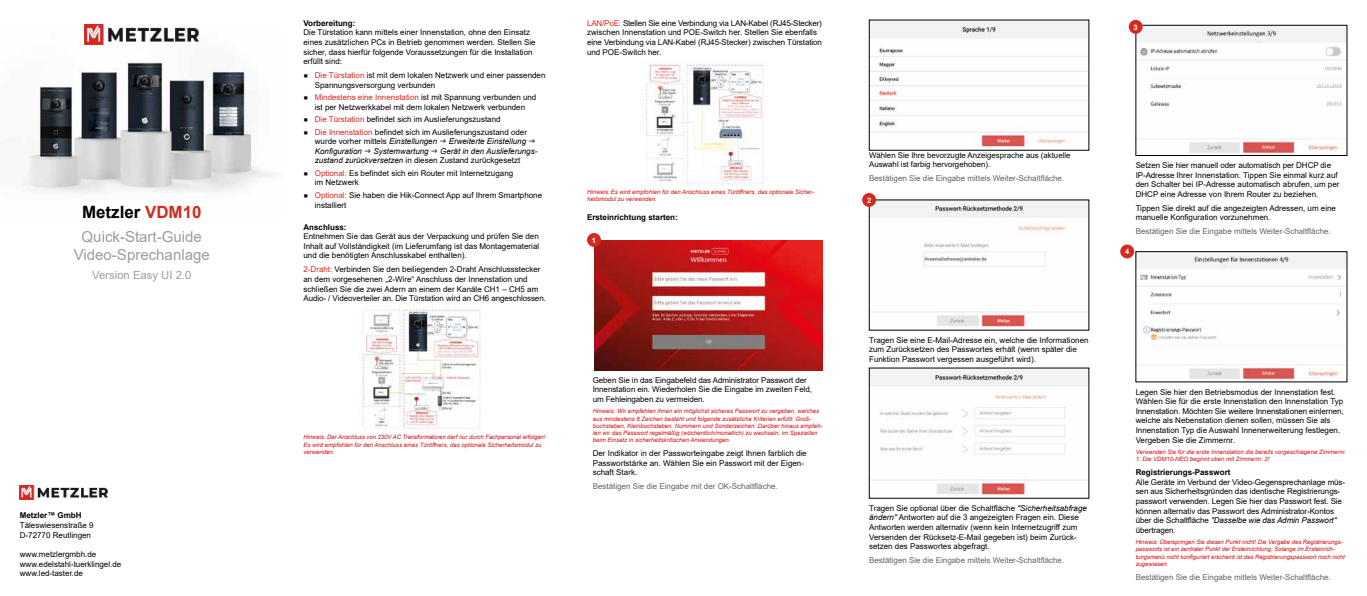
<style>
.page{position:relative;width:1367px;height:596px;background:#fff}
.page>*{position:absolute;margin:0;border:0;box-sizing:border-box;transform-origin:0 0}
.t1{font:700 16.9px "Arial";color:#000}
.t2{font:15px/18px "Arial";color:#9d9d9c;text-align:center}
.t3{font:11.3px "Arial";color:#9d9d9c}
.t4{font:8px/9.6px "Arial";color:#000}
.t5{font:8px "Arial";color:#646363}
.t6{font:italic 8px/9.6px "Arial";color:#000}
.t7{font:700 8px "Arial";color:#000}
.t8{font:7.8px/9.6px "Arial";color:#000}
.t9{font:700 7.5px "Arial";color:#fff}
.t10{font:italic 6px/7.2px "Arial";color:#cd1719}
.s1{color:#d42a20}
.s2{font-family:"Montserrat"}
.s3{font-style:italic}
.s4{font-style:normal}
</style>
<div class="page">
<img style="left:871px;top:22px;width:216px;height:126px">
<img style="left:871px;top:202px;width:216px;height:126px">
<img style="left:871px;top:369px;width:216px;height:127px">
<img style="left:594px;top:240px;width:228px;height:130px">
<img style="left:1137px;top:27px;width:207px;height:126px">
<div style="left:1135px;top:25px;width:211px;height:130px;border:1px solid #000"></div>
<img style="left:1137px;top:253px;width:207px;height:127px">
<div style="left:1135px;top:251px;width:211px;height:131px;border:1px solid #000"></div>
<img style="left:362px;top:309px;width:119px;height:120px">
<img style="left:646px;top:62px;width:118px;height:122px">
<div style="left:587px;top:233px;width:14px;height:14px;background:#d42a20;border-radius:50%"></div>
<div style="left:862px;top:193px;width:14px;height:14px;background:#d42a20;border-radius:50%"></div>
<div style="left:1128px;top:20px;width:14px;height:14px;background:#d42a20;border-radius:50%"></div>
<div style="left:1120px;top:244px;width:14px;height:14px;background:#d42a20;border-radius:50%"></div>
<img style="left:24px;top:28px;width:246px;height:165px">
<img style="left:85px;top:25px;width:114px;height:19px">
<img style="left:20px;top:485px;width:87px;height:14px">
<h1 class="t1" style="left:82px;top:200px;width:121px">Metzler <span class="s1">VDM10</span></h1>
<h2 class="t2" style="left:74px;top:227px;width:137px">Quick-Start-Guide<br>Video-Sprechanlage</h2>
<h3 class="t3" style="left:92px;top:267px;width:101px">Version Easy UI 2.0</h3>
<p class="t7" style="left:20px;top:509px;width:63px">Metzler™ GmbH</p>
<p class="t4" style="left:20px;top:520px;width:75px">Täleswiesenstraße 9<br>D-72770 Reutlingen</p>
<p class="t4" style="left:20px;top:549px;width:103px">www.metzlergmbh.de www.edelstahl-tuerklingel.de www.led-taster.de</p>
<p class="t7" style="left:303px;top:17px;width:53px">Vorbereitung:</p>
<p class="t4" style="left:303px;top:28px;width:234px">Die Türstation kann mittels einer Innenstation, ohne den Einsatz eines zusätzlichen PCs in Betrieb genommen werden. Stellen Sie sicher, dass hierfür folgende Voraussetzungen für die Installation erfüllt sind:</p>
<p class="t4" style="left:315px;top:70px;width:232px;text-indent:-11px"><span class="s2">■</span> <span class="s1">Die Türstation</span> ist mit dem lokalen Netzwerk und einer passenden<br>Spannungsversorgung verbunden</p>
<p class="t4" style="left:303px;top:92px;width:234px;text-align:center"><span class="s2">■</span> <span class="s1">Mindestens eine Innenstation</span> ist mit Spannung verbunden und ist per Netzwerkkabel mit dem lokalen Netzwerk verbunden</p>
<p class="t4" style="left:303px;top:114px;width:199px"><span class="s2">■</span> <span class="s1">Die Türstation</span> befindet sich im Auslieferungszustand</p>
<p class="t4" style="left:315px;top:127px;width:214px;text-indent:-11px"><span class="s2">■</span> <span class="s1">Die Innenstation</span> befindet sich im Auslieferungszustand oder wurde vorher mittels <span class="s3">Einstellungen</span></p>
<p class="t6" style="left:449px;top:137px;width:79px">Erweiterte Einstellung</p>
<p class="t6" style="left:315px;top:146px;width:224px;text-indent:125px">Gerät in den Auslieferungs&shy;zustand zurückversetzen <span class="s4">in diesen Zustand zurückgesetzt</span></p>
<p class="t4" style="left:315px;top:168px;width:200px;text-indent:-11px"><span class="s2">■</span> <span class="s1">Optional:</span> Es befindet sich ein Router mit Internetzugang im Netzwerk</p>
<p class="t4" style="left:315px;top:190px;width:229px;text-indent:-11px"><span class="s2">■</span> <span class="s1">Optional:</span> Sie haben die Hik-Connect App auf Ihrem Smartphone installiert</p>
<p class="t7" style="left:303px;top:221px;width:45px">Anschluss:</p>
<p class="t4" style="left:303px;top:231px;width:237px;text-align:justify">Entnehmen Sie das Gerät aus der Verpackung und prüfen Sie den Inhalt auf Vollständigkeit (im Lieferumfang ist das Montagematerial und die benötigten Anschlusskabel enthalten).</p>
<p class="t4" style="left:303px;top:264px;width:244px"><span class="s1">2-Draht:</span> Verbinden Sie den beiliegenden 2-Draht Anschlussstecker an dem vorgesehenen „2-Wire“ Anschluss der Innenstation und schließen Sie die zwei Adern an einem der Kanäle CH1 – CH5 am Audio- / Videoverteiler an. Die Türstation wird an CH6 angeschlossen.</p>
<p class="t6" style="left:315px;top:146px;width:49px">Konfiguration</p>
<p class="t6" style="left:373px;top:146px;width:57px">Systemwartung</p>
<p class="t10" style="left:303px;top:433px;width:243px">Hinweis: Der Anschluss von 230V AC Transformatoren darf nur durch Fachpersonal erfolgen!<br>Es wird empfohlen für den Anschluss eines Türöffners, das optionale Sicherheitsmodul zu verwenden.</p>
<p class="t4" style="left:587px;top:18px;width:236px"><span class="s1">LAN/PoE:</span> Stellen Sie eine Verbindung via LAN-Kabel (RJ45-Stecker) zwischen Innenstation und POE-Switch her. Stellen Sie ebenfalls eine Verbindung via LAN-Kabel (RJ45-Stecker) zwischen Türstation und POE-Switch her.</p>
<p class="t10" style="left:587px;top:188px;width:228px">Hinweis: Es wird empfohlen für den Anschluss eines Türöffners, das optionale Sicher&shy;heitsmodul zu verwenden.</p>
<p class="t7" style="left:587px;top:211px;width:92px">Ersteinrichtung starten:</p>
<p class="t9" style="left:592px;top:234px;width:6px">1</p>
<p class="t4" style="left:592px;top:375px;width:221px">Geben Sie in das Eingabefeld das Administrator Passwort der<br>Innenstation ein. Wiederholen Sie die Eingabe im zweiten Feld, um Fehleingaben zu vermeiden.</p>
<p class="t10" style="left:592px;top:407px;width:231px">Hinweis: Wir empfehlen Ihnen ein möglichst sicheres Passwort zu vergeben, welches aus mindestens 8 Zeichen besteht und folgende zusätzliche Kriterien erfüllt: Groß&shy;buchstaben, Kleinbuchstaben, Nummern und Sonderzeichen. Darüber hinaus empfeh&shy;len wir das Passwort regelmäßig (wöchentlich/monatlich) zu wechseln, im Speziellen beim Einsatz in sicherheitskritischen Anwendungen.</p>
<p class="t4" style="left:592px;top:448px;width:215px">Der Indikator in der Passworteingabe zeigt Ihnen farblich die<br>Passwortstärke an. Wählen Sie ein Passwort mit der Eigen&shy;schaft Stark.</p>
<p class="t5" style="left:592px;top:480px;width:186px">Bestätigen Sie die Eingabe mit der OK-Schaltfläche.</p>
<p class="t9" style="left:1133px;top:22px;width:6px">3</p>
<p class="t8" style="left:869px;top:150px;width:203px">Wählen Sie Ihre bevorzugte Anzeigesprache aus (aktuelle<br>Auswahl ist farbig hervorgehoben).</p>
<p class="t5" style="left:869px;top:173px;width:197px">Bestätigen Sie die Eingabe mittels Weiter-Schaltfläche.</p>
<p class="t9" style="left:867px;top:194px;width:6px">2</p>
<p class="t4" style="left:869px;top:335px;width:221px">Tragen Sie eine E-Mail-Adresse ein, welche die Informationen zum Zurücksetzen des Passwortes erhält (wenn später die<br>Funktion Passwort vergessen ausgeführt wird).</p>
<p class="t4" style="left:869px;top:503px;width:219px">Tragen Sie optional über die Schaltfläche <span class="s3">"Sicherheitsabfrage ändern"</span> Antworten auf die 3 angezeigten Fragen ein. Diese Antworten werden alternativ (wenn kein Internetzugriff zum Versenden der Rücksetz-E-Mail gegeben ist) beim Zurück&shy;setzen des Passwortes abgefragt.</p>
<p class="t5" style="left:869px;top:554px;width:197px">Bestätigen Sie die Eingabe mittels Weiter-Schaltfläche.</p>
<p class="t4" style="left:1135px;top:160px;width:205px">Setzen Sie hier manuell oder automatisch per DHCP die IP-Adresse Ihrer Innenstation. Tippen Sie einmal kurz auf den Schalter bei IP-Adresse automatisch abrufen, um per DHCP eine Adresse von Ihrem Router zu beziehen.</p>
<p class="t4" style="left:1135px;top:203px;width:202px">Tippen Sie direkt auf die angezeigten Adressen, um eine manuelle Konfiguration vorzunehmen.</p>
<p class="t5" style="left:1135px;top:226px;width:197px">Bestätigen Sie die Eingabe mittels Weiter-Schaltfläche.</p>
<p class="t9" style="left:1125px;top:246px;width:6px">4</p>
<p class="t4" style="left:1135px;top:386px;width:209px">Legen Sie hier den Betriebsmodus der Innenstation fest.<br>Wählen Sie für die erste Innenstation den Innenstation Typ Innenstation. Möchten Sie weitere Innenstationen einlernen, welche als Nebenstation dienen sollen, müssen Sie als Innenstation Typ die Auswahl Innenerweiterung festlegen.<br>Vergeben Sie die Zimmernr.</p>
<p class="t10" style="left:1135px;top:448px;width:212px">Verwenden Sie für die erste Innenstation die bereits vorgeschlagene Zimmernr.</p>
<p class="t10" style="left:1135px;top:455px;width:135px">1. Die VDM10-NEO beginnt oben mit Zimmernr. 2!</p>
<p class="t7" style="left:1135px;top:466px;width:96px">Registrierungs-Passwort</p>
<p class="t4" style="left:1135px;top:476px;width:211px">Alle Geräte im Verbund der Video-Gegensprechanlage müs&shy;sen aus Sicherheitsgründen das identische Registrierungs&shy;passwort verwenden. Legen Sie hier das Passwort fest. Sie können alternativ das Passwort des Administrator-Kontos über die Schaltfläche <span class="s3">"Dasselbe wie das Admin Passwort" </span>übertragen.</p>
<p class="t10" style="left:1135px;top:538px;width:211px">Hinweis: Überspringen Sie diesen Punkt nicht! Die Vergabe des Registrierungs&shy;passworts ist ein zentraler Punkt der Ersteinrichtung. Solange im Ersteinrich&shy;tungsmenü nicht konfiguriert erscheint ist das Registrierungspasswort noch nicht zugewiesen.</p>
<p class="t5" style="left:1135px;top:571px;width:197px">Bestätigen Sie die Eingabe mittels Weiter-Schaltfläche.</p>
</div>
